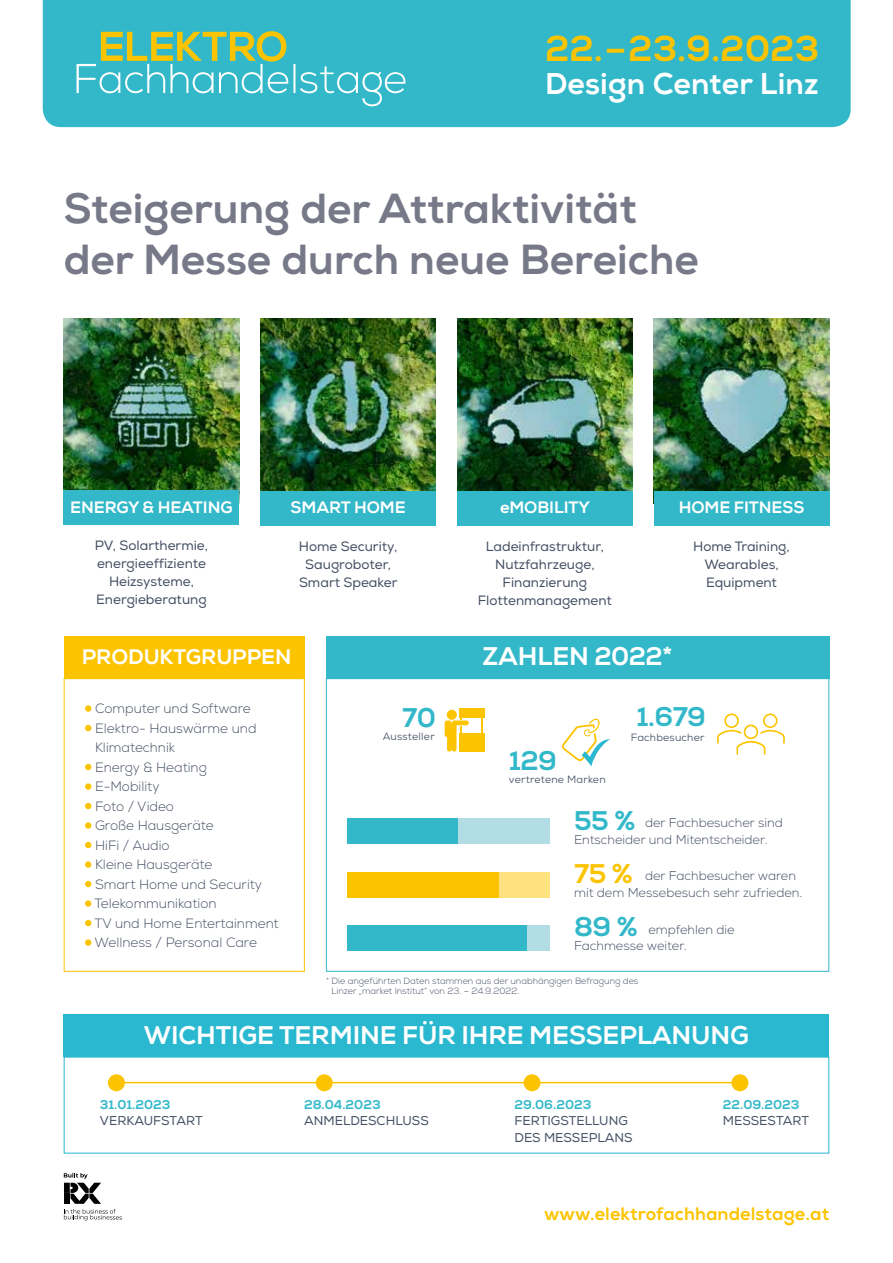
<style>
.page{position:relative;width:893px;height:1263px;background:#fff}
.page>*{position:absolute;margin:0;border:0;box-sizing:border-box;transform-origin:0 0}
.t1{font:800 42px/51px "Nexa";color:#787988}
.t2{font:800 36px "Nexa";color:#fcc400}
.t3{font:800 30px "Nexa";letter-spacing:.005em;color:#fff}
.t4{font:800 27px "Nexa";letter-spacing:-.02em;color:#32b8c9}
.t5{font:800 27px "Nexa";color:#fcc400}
.t6{font:800 25.5px "Nexa";letter-spacing:-.005em;color:#fff}
.t7{font:800 21px "Nexa";letter-spacing:-.005em;color:#fff}
.t8{font:800 18px "Nexa";letter-spacing:.005em;color:#fcc400}
.t9{font:800 16.5px "Nexa";letter-spacing:-.005em;color:#fff}
.t10{font:300 13.5px/19.5px "Nexa";color:#444f63}
.t11{font:13.5px/18px "Nexa";color:#444f63;text-align:center}
.t12{font:300 12.75px/16.5px "Nexa";color:#444f63}
.t13{font:12.75px/16.5px "Nexa";color:#444f63}
.t14{font:800 12.75px "Nexa";color:#32b8c9}
.t15{font:10.5px "Nexa";letter-spacing:.02em;color:#444f63}
.t16{font:300 9px/9.8px "Nexa";color:#444f63}
</style>
<div class="page">
<img style="left:64px;top:319px;width:175px;height:172px">
<svg style="left:64px;top:1173px;width:58px;height:47px"></svg>
<div style="left:42px;top:0;width:809px;height:128px;background:#32b8c9"></div>
<svg style="left:77px;top:31px;width:329px;height:75px;background:#55beb8"></svg>
<div style="left:326px;top:678px;width:503px;height:294px;border:1px solid #32b8c9"></div>
<div style="left:326px;top:636px;width:503px;height:42px;background:#32b8c9"></div>
<div style="left:64px;top:678px;width:241px;height:294px;border:1px solid #fcc400"></div>
<div style="left:64px;top:636px;width:241px;height:42px;background:#fcc400"></div>
<div style="left:85px;top:705px;width:6px;height:7px;background:#fcc400;border-radius:50%"></div>
<svg style="left:85px;top:725px;width:6px;height:6px"></svg>
<svg style="left:85px;top:764px;width:6px;height:6px"></svg>
<div style="left:85px;top:783px;width:6px;height:7px;background:#fcc400;border-radius:50%"></div>
<svg style="left:85px;top:803px;width:6px;height:6px"></svg>
<div style="left:85px;top:822px;width:6px;height:7px;background:#fcc400;border-radius:50%"></div>
<svg style="left:85px;top:842px;width:6px;height:6px"></svg>
<div style="left:85px;top:861px;width:6px;height:7px;background:#fcc400;border-radius:50%"></div>
<svg style="left:85px;top:881px;width:6px;height:6px"></svg>
<div style="left:85px;top:900px;width:6px;height:7px;background:#fcc400;border-radius:50%"></div>
<svg style="left:85px;top:920px;width:6px;height:6px"></svg>
<div style="left:85px;top:939px;width:6px;height:7px;background:#fcc400;border-radius:50%"></div>
<svg style="left:717px;top:713px;width:68px;height:41px"></svg>
<div style="left:447px;top:710px;width:10px;height:10px;background:#fcc400;border-radius:50%"></div>
<div style="left:459px;top:708px;width:25px;height:10px;background:#fcc400"></div>
<div style="left:459px;top:733px;width:25px;height:19px;background:#fcc400"></div>
<svg style="left:482px;top:718px;width:1px;height:15px"></svg>
<svg style="left:445px;top:718px;width:24px;height:34px"></svg>
<svg style="left:562px;top:718px;width:48px;height:48px"></svg>
<div style="left:347px;top:872px;width:203px;height:25px;background:#fee280"></div>
<div style="left:347px;top:872px;width:151px;height:25px;background:#fcc400"></div>
<div style="left:347px;top:819px;width:203px;height:25px;background:#b2dde5"></div>
<div style="left:347px;top:819px;width:111px;height:25px;background:#32b8c9"></div>
<div style="left:347px;top:925px;width:203px;height:25px;background:#b2dde5"></div>
<div style="left:347px;top:925px;width:180px;height:25px;background:#32b8c9"></div>
<div style="left:64px;top:1014px;width:765px;height:43px;background:#29b8cf"></div>
<hr style="left:115px;top:1082px;width:627px;height:1px;background:#fcc400">
<div style="left:108px;top:1074px;width:17px;height:17px;background:#fcc400;border-radius:50%"></div>
<div style="left:731px;top:1074px;width:17px;height:17px;background:#fcc400;border-radius:50%"></div>
<div style="left:316px;top:1074px;width:17px;height:17px;background:#fcc400;border-radius:50%"></div>
<div style="left:524px;top:1074px;width:17px;height:17px;background:#fcc400;border-radius:50%"></div>
<div style="left:64px;top:491px;width:175px;height:34px;background:#32b8c9"></div>
<img style="left:260px;top:319px;width:176px;height:172px">
<div style="left:260px;top:491px;width:176px;height:34px;background:#32b8c9"></div>
<img style="left:457px;top:319px;width:175px;height:172px">
<div style="left:457px;top:491px;width:175px;height:34px;background:#32b8c9"></div>
<img style="left:654px;top:319px;width:175px;height:172px">
<div style="left:654px;top:491px;width:175px;height:34px;background:#32b8c9"></div>
<h2 class="t2" style="left:545px;top:27px;width:275px">22.–23.9.2023</h2>
<h3 class="t3" style="left:545px;top:65px;width:275px">Design Center Linz</h3>
<h1 class="t1" style="left:64px;top:183px;width:636px">Steigerung der Attraktivität der Messe durch neue Bereiche</h1>
<p class="t9" style="left:70px;top:497px;width:164px">ENERGY &amp; HEATING</p>
<p class="t11" style="left:95px;top:537px;width:115px">PV, Solarthermie, energieeffiziente<br>Heizsysteme,<br>Energieberatung</p>
<p class="t9" style="left:291px;top:498px;width:116px">SMART HOME</p>
<p class="t11" style="left:299px;top:537px;width:100px">Home Security,<br>Saugroboter,<br>Smart Speaker</p>
<p class="t9" style="left:500px;top:498px;width:91px">eMOBILITY</p>
<p class="t11" style="left:478px;top:537px;width:136px">Ladeinfrastruktur,<br>Nutzfahrzeuge,<br>Finanzierung<br>Flottenmanagement</p>
<p class="t9" style="left:679px;top:498px;width:127px">HOME FITNESS</p>
<p class="t11" style="left:693px;top:537px;width:98px">Home Training,<br>Wearables,<br>Equipment</p>
<h3 class="t7" style="left:82px;top:644px;width:211px">PRODUKTGRUPPEN</h3>
<h3 class="t6" style="left:482px;top:641px;width:192px">ZAHLEN 2022*</h3>
<p class="t10" style="left:95px;top:699px;width:186px">Computer und Software<br>Elektro- Hauswärme und<br>Klimatechnik<br>Energy &amp; Heating<br>E-Mobility<br>Foto / Video<br>Große Hausgeräte<br>HiFi / Audio<br>Kleine Hausgeräte<br>Smart Home und Security<br>Telekommunikation<br>TV und Home Entertainment<br>Wellness / Personal Care</p>
<h3 class="t4" style="left:402px;top:701px;width:35px">70</h3>
<h3 class="t4" style="left:637px;top:700px;width:71px">1.679</h3>
<p class="t15" style="left:383px;top:730px;width:54px">Aussteller</p>
<p class="t15" style="left:631px;top:730px;width:75px">Fachbesucher</p>
<h3 class="t4" style="left:509px;top:744px;width:50px">129</h3>
<p class="t15" style="left:509px;top:773px;width:98px">vertretene Marken</p>
<h3 class="t4" style="left:574px;top:804px;width:63px">55 %</h3>
<h3 class="t5" style="left:574px;top:857px;width:60px">75 %</h3>
<p class="t12" style="left:574px;top:815px;width:210px;text-indent:71px">der Fachbesucher sind<br>Entscheider und Mitentscheider.</p>
<p class="t12" style="left:574px;top:868px;width:230px;text-indent:71px">der Fachbesucher waren mit dem Messebesuch sehr zufrieden.</p>
<h3 class="t4" style="left:574px;top:910px;width:65px">89 %</h3>
<p class="t12" style="left:574px;top:921px;width:162px;text-indent:74px">empfehlen die<br>Fachmesse weiter.</p>
<p class="t16" style="left:331px;top:976px;width:308px;text-indent:-5px">* Die angeführten Daten stammen aus der unabhängigen Befragung des<br>Linzer „market Institut“ von 23. – 24.9.2022.</p>
<h3 class="t6" style="left:144px;top:1019px;width:607px">WICHTIGE TERMINE FÜR IHRE MESSEPLANUNG</h3>
<p class="t14" style="left:100px;top:1096px;width:72px">31.01.2023</p>
<p class="t13" style="left:100px;top:1113px;width:104px">VERKAUFSTART</p>
<p class="t14" style="left:304px;top:1096px;width:78px">28.04.2023</p>
<p class="t13" style="left:304px;top:1113px;width:126px">ANMELDESCHLUSS</p>
<p class="t14" style="left:514px;top:1096px;width:78px">29.06.2023</p>
<p class="t13" style="left:514px;top:1113px;width:120px">FERTIGSTELLUNG<br>DES MESSEPLANS</p>
<p class="t14" style="left:723px;top:1096px;width:78px">22.09.2023</p>
<p class="t13" style="left:723px;top:1113px;width:88px">MESSESTART</p>
<h3 class="t8" style="left:544px;top:1203px;width:287px">www.elektrofachhandelstage.at</h3>
</div>
